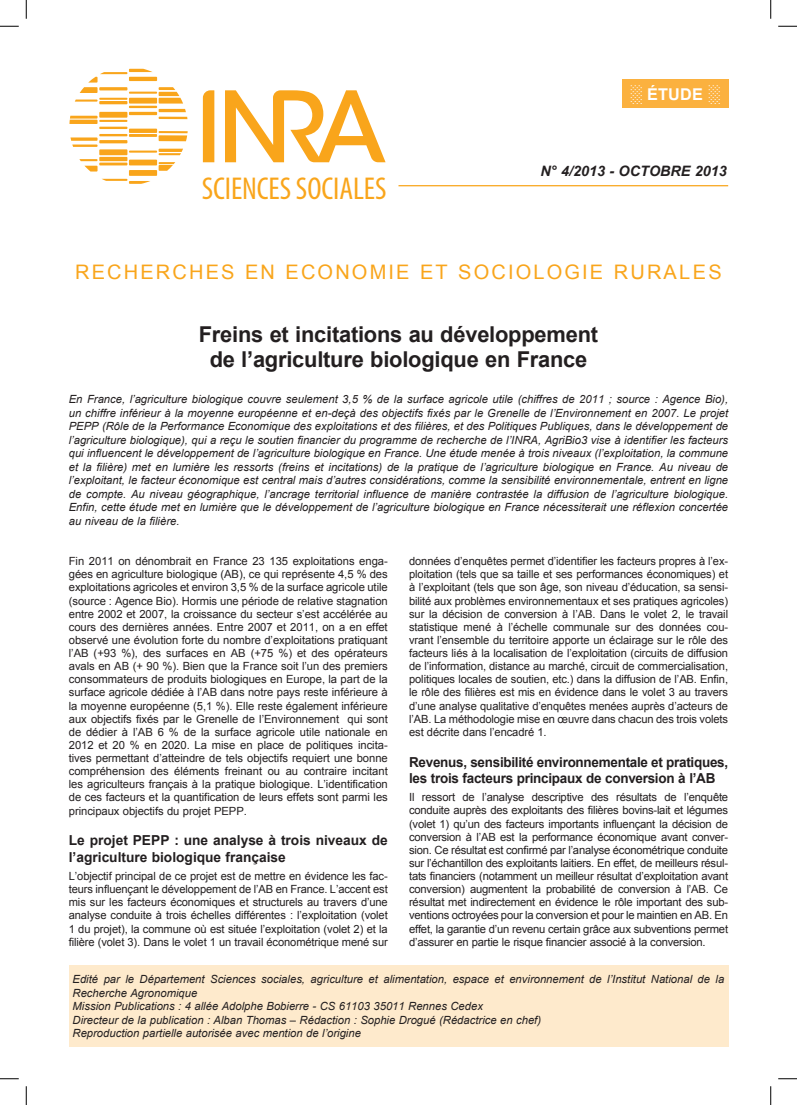
<style>
.page{position:relative;width:797px;height:1105px;background:#fff}
.page>*{position:absolute;margin:0;border:0;box-sizing:border-box;transform-origin:0 0}
.t1{font:condensed 31.75px "Myriad Pro";letter-spacing:-.005em;color:#f9a51b}
.t2{font:700 21.88px/25px "Arial";letter-spacing:-.01em;color:#231f20;text-align:center}
.t3{font:20px "Arial";letter-spacing:.11em;color:#f9a51b}
.t4{font:700 16.25px "Arial";letter-spacing:.01em;color:#fff}
.t5{font:italic 700 14.38px "Arial";color:#231f20}
.t6{font:700 13.75px/16.2px "Arial";letter-spacing:-.02em;color:#231f20}
.t7{font:700 13.75px/16.2px "Arial";color:#231f20}
.t8{font:11.25px/13.1px "Arial";letter-spacing:-.01em;color:#231f20;text-align:justify}
.t9{font:italic 11.25px/13.5px "Arial";color:#231f20}
</style>
<div class="page">
<hr style="left:398px;top:185px;width:330px;height:1px;background:#f9a51b">
<svg style="left:203px;top:90px;width:182px;height:72px"></svg>
<svg style="left:70px;top:137px;width:27px;height:10px"></svg>
<svg style="left:79px;top:159px;width:18px;height:13px"></svg>
<svg style="left:69px;top:116px;width:28px;height:8px"></svg>
<svg style="left:75px;top:100px;width:22px;height:2px"></svg>
<svg style="left:80px;top:69px;width:73px;height:24px"></svg>
<hr style="left:129px;top:134px;width:28px;height:3px;background:#f9a51b">
<hr style="left:129px;top:112px;width:28px;height:3px;background:#f9a51b">
<hr style="left:129px;top:151px;width:28px;height:2px;background:#f9a51b">
<hr style="left:129px;top:129px;width:28px;height:4px;background:#f9a51b">
<hr style="left:129px;top:106px;width:28px;height:2px;background:#f9a51b">
<hr style="left:99px;top:87px;width:28px;height:3px;background:#f9a51b">
<div style="left:129px;top:160px;width:28px;height:5px;background:#f9a51b"></div>
<div style="left:129px;top:170px;width:28px;height:6px;background:#f9a51b"></div>
<svg style="left:159px;top:131px;width:29px;height:10px"></svg>
<svg style="left:159px;top:149px;width:24px;height:6px"></svg>
<hr style="left:129px;top:77px;width:28px;height:4px;background:#f9a51b">
<hr style="left:129px;top:92px;width:28px;height:2px;background:#f9a51b">
<svg style="left:159px;top:162px;width:16px;height:9px"></svg>
<div style="left:129px;top:98px;width:28px;height:6px;background:#f9a51b"></div>
<svg style="left:102px;top:179px;width:48px;height:5px"></svg>
<hr style="left:99px;top:157px;width:28px;height:4px;background:#f9a51b">
<hr style="left:99px;top:163px;width:28px;height:2px;background:#f9a51b">
<svg style="left:159px;top:87px;width:28px;height:32px"></svg>
<hr style="left:99px;top:98px;width:28px;height:2px;background:#f9a51b">
<div style="left:99px;top:112px;width:28px;height:6px;background:#f9a51b"></div>
<hr style="left:99px;top:120px;width:28px;height:2px;background:#f9a51b">
<hr style="left:99px;top:101px;width:28px;height:3px;background:#f9a51b">
<hr style="left:99px;top:140px;width:28px;height:3px;background:#f9a51b">
<div style="left:99px;top:149px;width:28px;height:6px;background:#f9a51b"></div>
<hr style="left:99px;top:127px;width:28px;height:2px;background:#f9a51b">
<hr style="left:99px;top:134px;width:28px;height:2px;background:#f9a51b">
<div style="left:69px;top:965px;width:659px;height:82px;background:#feeacc"></div>
<div style="left:622px;top:79px;width:106px;height:29px;background:#fbb13f"></div>
<svg style="left:0;top:25px;width:19px;height:2px"></svg>
<svg style="left:778px;top:25px;width:19px;height:2px"></svg>
<svg style="left:0;top:1078px;width:19px;height:1px"></svg>
<svg style="left:778px;top:1078px;width:19px;height:1px"></svg>
<svg style="left:25px;top:0;width:2px;height:19px"></svg>
<svg style="left:25px;top:1086px;width:2px;height:19px"></svg>
<svg style="left:770px;top:0;width:1px;height:19px"></svg>
<svg style="left:770px;top:1086px;width:1px;height:19px"></svg>
<h1 class="t1" style="left:202px;top:169px;width:186px">SCIENCES SOCIALES</h1>
<h3 class="t4" style="left:630px;top:83px;width:91px">░ Étude ░</h3>
<p class="t5" style="left:540px;top:162px;width:188px">N° 4/2013 - OCTOBRE 2013</p>
<h3 class="t3" style="left:75px;top:259px;width:648px">RECHERCHES EN ECONOMIE ET SOCIOLOGIE RURALES</h3>
<h2 class="t2" style="left:199px;top:322px;width:401px">Freins et incitations au développement de l’agriculture biologique en France</h2>
<p class="t9" style="left:69px;top:393px;width:661px;text-align:justify">En France, l’agriculture biologique couvre seulement 3,5 % de la surface agricole utile (chiffres de 2011 ; source : Agence Bio), un chiffre inférieur à la moyenne européenne et en-deçà des objectifs fixés par le Grenelle de l’Environnement en 2007. Le projet PEPP (Rôle de la Performance Economique des exploitations et des filières, et des Politiques Publiques, dans le développement de l’agriculture biologique), qui a reçu le soutien financier du programme de recherche de l’INRA, AgriBio3 vise à identifier les facteurs qui influencent le développement de l’agriculture biologique en France. Une étude menée à trois niveaux (l’exploitation, la commune et la filière) met en lumière les ressorts (freins et incitations) de la pratique de l’agriculture biologique en France. Au niveau de l’exploitant, le facteur économique est central mais d’autres considérations, comme la sensibilité environnementale, entrent en ligne de compte. Au niveau géographique, l’ancrage territorial influence de manière contrastée la diffusion de l’agriculture biologique.<br>Enfin, cette étude met en lumière que le développement de l’agriculture biologique en France nécessiterait une réflexion concertée au niveau de la filière.</p>
<p class="t8" style="left:69px;top:555px;width:320px">Fin 2011 on dénombrait en France 23 135 exploitations enga&shy;gées en agriculture biologique (AB), ce qui représente 4,5 % des exploitations agricoles et environ 3,5 % de la surface agricole utile (source : Agence Bio). Hormis une période de relative stagnation entre 2002 et 2007, la croissance du secteur s’est accélérée au cours des dernières années. Entre 2007 et 2011, on a en effet observé une évolution forte du nombre d’exploitations pratiquant l’AB (+93 %), des surfaces en AB (+75 %) et des opérateurs avals en AB (+ 90 %). Bien que la France soit l’un des premiers consommateurs de produits biologiques en Europe, la part de la surface agricole dédiée à l’AB dans notre pays reste inférieure à la moyenne européenne (5,1 %). Elle reste également inférieure aux objectifs fixés par le Grenelle de l’Environnement qui sont de dédier à l’AB 6 % de la surface agricole utile nationale en 2012 et 20 % en 2020. La mise en place de politiques incita&shy;tives permettant d’atteindre de tels objectifs requiert une bonne compréhension des éléments freinant ou au contraire incitant les agriculteurs français à la pratique biologique. L’identification de ces facteurs et la quantification de leurs effets sont parmi les principaux objectifs du projet PEPP.</p>
<p class="t7" style="left:69px;top:833px;width:320px">Le projet PEPP : une analyse à trois niveaux de l’agriculture biologique française</p>
<p class="t8" style="left:69px;top:870px;width:320px">L’objectif principal de ce projet est de mettre en évidence les fac&shy;teurs influençant le développement de l’AB en France. L’accent est mis sur les facteurs économiques et structurels au travers d’une analyse conduite à trois échelles différentes : l’exploitation (volet 1 du projet), la commune où est située l’exploitation (volet 2) et la filière (volet 3). Dans le volet 1 un travail économétrique mené sur</p>
<p class="t8" style="left:409px;top:555px;width:320px">données d’enquêtes permet d’identifier les facteurs propres à l’ex&shy;ploitation (tels que sa taille et ses performances économiques) et à l’exploitant (tels que son âge, son niveau d’éducation, sa sensi&shy;bilité aux problèmes environnementaux et ses pratiques agricoles) sur la décision de conversion à l’AB. Dans le volet 2, le travail statistique mené à l’échelle communale sur des données cou&shy;vrant l’ensemble du territoire apporte un éclairage sur le rôle des facteurs liés à la localisation de l’exploitation (circuits de diffusion de l’information, distance au marché, circuit de commercialisation, politiques locales de soutien, etc.) dans la diffusion de l’AB. Enfin, le rôle des filières est mis en évidence dans le volet 3 au travers d’une analyse qualitative d’enquêtes menées auprès d’acteurs de l’AB. La méthodologie mise en œuvre dans chacun des trois volets est décrite dans l’encadré 1.</p>
<p class="t6" style="left:409px;top:754px;width:320px">Revenus, sensibilité environnementale et pratiques, les trois facteurs principaux de conversion à l’AB</p>
<p class="t8" style="left:409px;top:791px;width:320px">Il ressort de l’analyse descriptive des résultats de l’enquête conduite auprès des exploitants des filières bovins-lait et légumes (volet 1) qu’un des facteurs importants influençant la décision de conversion à l’AB est la performance économique avant conver&shy;sion. Ce résultat est confirmé par l’analyse économétrique conduite sur l’échantillon des exploitants laitiers. En effet, de meilleurs résul&shy;tats financiers (notamment un meilleur résultat d’exploitation avant conversion) augmentent la probabilité de conversion à l’AB. Ce résultat met indirectement en évidence le rôle important des sub&shy;ventions octroyées pour la conversion et pour le maintien en AB. En effet, la garantie d’un revenu certain grâce aux subventions permet d’assurer en partie le risque financier associé à la conversion.</p>
<p class="t9" style="left:73px;top:973px;width:653px">Edité par le Département Sciences sociales, agriculture et alimentation, espace et environnement de l’Institut National de la Recherche Agronomique<br>Mission Publications : 4 allée Adolphe Bobierre - CS 61103 35011 Rennes Cedex<br>Directeur de la publication : Alban Thomas – Rédaction : Sophie Drogué (Rédactrice en chef)<br>Reproduction partielle autorisée avec mention de l’origine</p>
</div>
